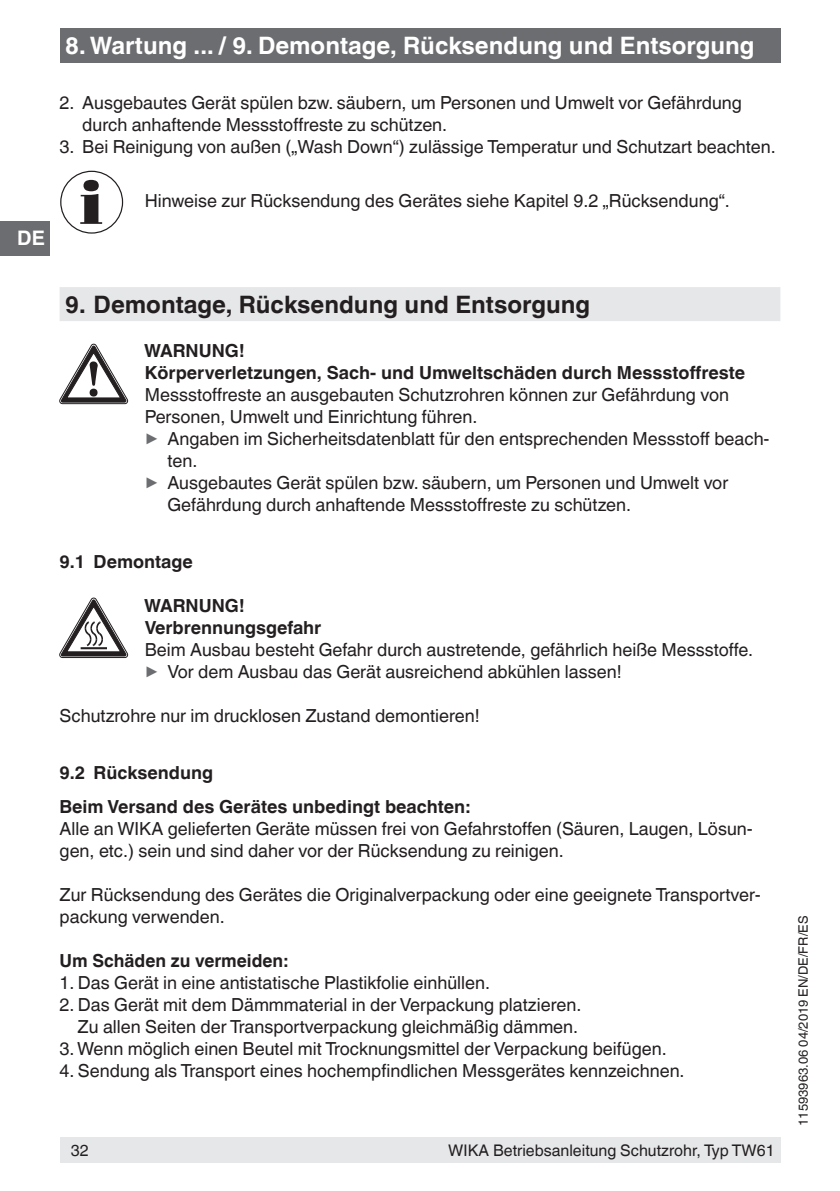
<style>
.page{position:relative;width:840px;height:1191px;background:#fff}
.page>*{position:absolute;margin:0;border:0;box-sizing:border-box;transform-origin:0 0}
.t1{font:700 24px "Helvetica World";color:#fff}
.t2{font:700 24px "Helvetica World";color:#231f20}
.t3{font:700 20px "Helvetica World";color:#fff}
.t4{font:18px/22px "Helvetica World";color:#231f20}
.t5{font:700 18px/22px "Helvetica World";color:#231f20}
.t6{font:16px "Helvetica World";color:#231f20}
.t7{font:13px "Helvetica World";color:#231f20}
.s1{font-size:17.8px;color:#6c6d70}
</style>
<div class="page">
<div style="left:60px;top:1137px;width:720px;height:25px;background:#e6e7e9"></div>
<div style="left:60px;top:28px;width:720px;height:34px;background:#6c6d70"></div>
<div style="left:0;top:221px;width:49px;height:34px;background:#6c6d70"></div>
<div style="left:60px;top:287px;width:720px;height:34px;background:#e6e7e9"></div>
<svg style="left:80px;top:180px;width:22px;height:44px"></svg>
<div style="left:60px;top:171px;width:63px;height:63px;border:1px solid #231f20;border-radius:50%"></div>
<svg style="left:60px;top:344px;width:68px;height:60px"></svg>
<svg style="left:60px;top:598px;width:68px;height:59px"></svg>
<p class="t3" style="left:17px;top:227px;width:29px">DE</p>
<h1 class="t1" style="left:65px;top:32px;width:690px">8. Wartung ... / 9. Demontage, Rücksendung und Entsorgung</h1>
<p class="t4" style="left:82px;top:92px;width:660px;text-indent:-23px">2. Ausgebautes Gerät spülen bzw. säubern, um Personen und Umwelt vor Gefährdung durch anhaftende Messstoffreste zu schützen.</p>
<p class="t4" style="left:60px;top:136px;width:717px">3. Bei Reinigung von außen („Wash Down“) zulässige Temperatur und Schutzart beachten.</p>
<p class="t4" style="left:145px;top:190px;width:586px">Hinweise zur Rücksendung des Gerätes siehe Kapitel 9.2 „Rücksendung“.</p>
<h1 class="t2" style="left:65px;top:290px;width:526px">9. Demontage, Rücksendung und Entsorgung</h1>
<p class="t5" style="left:144px;top:339px;width:602px">WARNUNG!<br>Körperverletzungen, Sach- und Umweltschäden durch Messstoffreste</p>
<p class="t4" style="left:145px;top:383px;width:585px">Messstoffreste an ausgebauten Schutzrohren können zur Gefährdung von</p>
<p class="t4" style="left:145px;top:405px;width:334px">Personen, Umwelt und Einrichtung führen.</p>
<p class="t4" style="left:145px;top:427px;width:626px"><span class="s1">▶</span> Angaben im Sicherheitsdatenblatt für den entsprechenden Messstoff beach-</p>
<p class="t4" style="left:167px;top:449px;width:31px">ten.</p>
<p class="t4" style="left:145px;top:471px;width:584px"><span class="s1">▶</span> Ausgebautes Gerät spülen bzw. säubern, um Personen und Umwelt vor</p>
<p class="t4" style="left:167px;top:493px;width:465px">Gefährdung durch anhaftende Messstoffreste zu schützen.</p>
<p class="t5" style="left:60px;top:550px;width:135px">9.1 Demontage</p>
<p class="t5" style="left:144px;top:594px;width:179px">WARNUNG!<br>Verbrennungsgefahr</p>
<p class="t4" style="left:145px;top:638px;width:609px">Beim Ausbau besteht Gefahr durch austretende, gefährlich heiße Messstoffe. <span class="s1">▶</span> Vor dem Ausbau das Gerät ausreichend abkühlen lassen!</p>
<p class="t4" style="left:60px;top:704px;width:421px">Schutzrohre nur im drucklosen Zustand demontieren!</p>
<p class="t5" style="left:60px;top:756px;width:412px;line-height:34px">9.2 Rücksendung<br>Beim Versand des Gerätes unbedingt beachten:</p>
<p class="t4" style="left:60px;top:818px;width:694px">Alle an WIKA gelieferten Geräte müssen frei von Gefahrstoffen (Säuren, Laugen, Lösun&shy;gen, etc.) sein und sind daher vor der Rücksendung zu reinigen.</p>
<p class="t4" style="left:60px;top:884px;width:702px">Zur Rücksendung des Gerätes die Originalverpackung oder eine geeignete Transportver&shy;packung verwenden.</p>
<p class="t5" style="left:60px;top:950px;width:230px">Um Schäden zu vermeiden:</p>
<p class="t4" style="left:60px;top:972px;width:432px">1. Das Gerät in eine antistatische Plastikfolie einhüllen.</p>
<p class="t4" style="left:60px;top:994px;width:523px;text-align:right">2. Das Gerät mit dem Dämmmaterial in der Verpackung platzieren.<br>Zu allen Seiten der Transportverpackung gleichmäßig dämmen.</p>
<p class="t4" style="left:60px;top:1038px;width:608px">3. Wenn möglich einen Beutel mit Trocknungsmittel der Verpackung beifügen.</p>
<p class="t4" style="left:60px;top:1060px;width:626px">4. Sendung als Transport eines hochempfindlichen Messgerätes kennzeichnen.</p>
<p class="t6" style="left:71px;top:1140px;width:19px">32</p>
<p class="t6" style="left:448px;top:1140px;width:328px">WIKA Betriebsanleitung Schutzrohr, Typ TW61</p>
<p class="t7" style="left:795px;top:1125px;width:211px;rotate:-90deg">11593963.06 04/2019 EN/DE/FR/ES</p>
</div>
